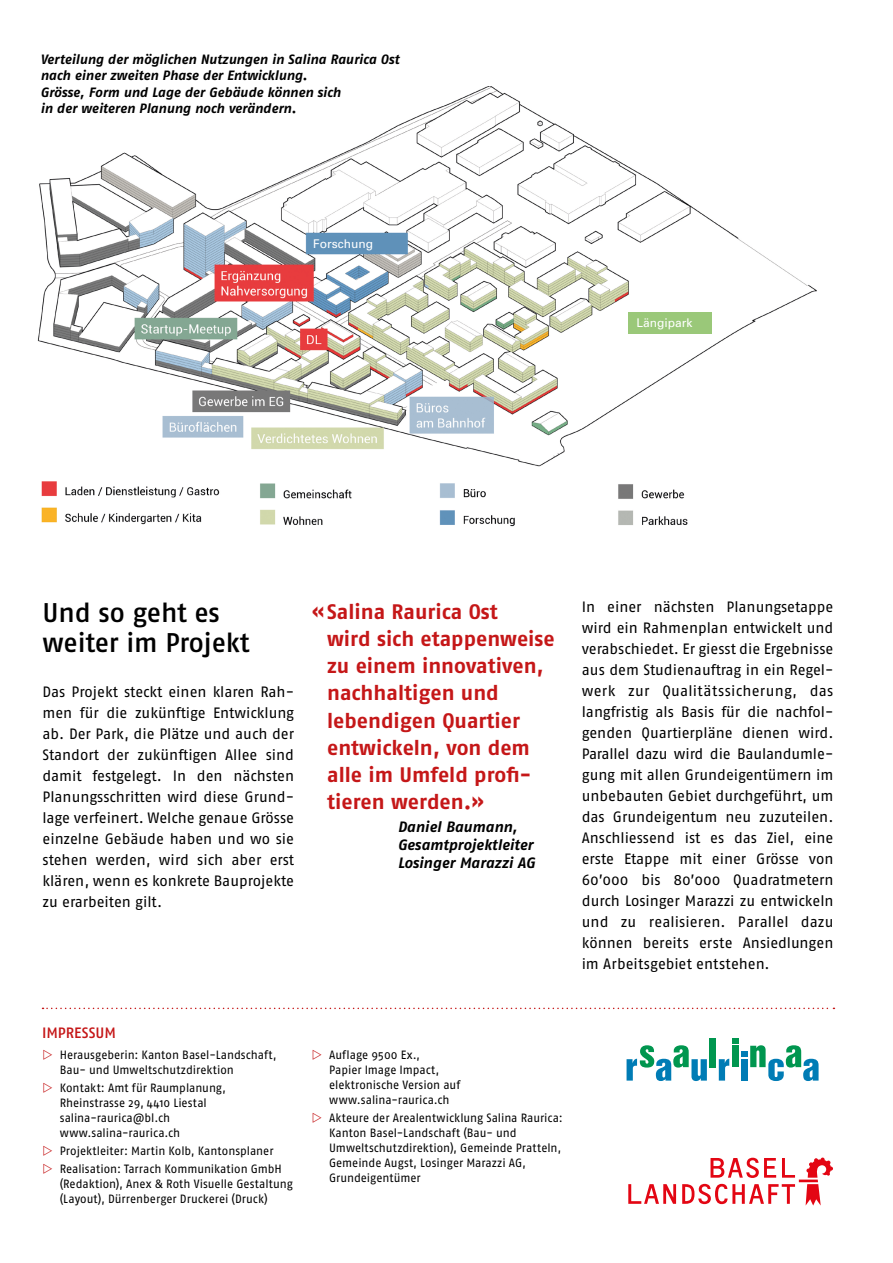
<style>
.page{position:relative;width:893px;height:1263px;background:#fff}
.page>*{position:absolute;margin:0;border:0;box-sizing:border-box;transform-origin:0 0}
.t1{font:500 27px/30px "Fago No";letter-spacing:-.01em;color:#000}
.t2{font:700 21px/27px "Fago No";color:#c51718}
.t3{font:15px/21px "Fago No";color:#000;text-align:justify}
.t4{font:italic 700 15px/18px "Fago No";letter-spacing:-.005em;color:#000}
.t5{font:500 15px "Fago No";letter-spacing:-.005em;color:#c51718}
.t6{font:italic 700 13.5px/16.5px "Fago No";letter-spacing:-.005em;color:#000}
.t7{font:12px/15px "Fago No";letter-spacing:-.005em;color:#000}
.t8{font:12px "Univers";color:#fff}
</style>
<div class="page">
<div style="left:710px;top:1038px;width:6px;height:29px;background:#00964f"></div>
<svg style="left:627px;top:1045px;width:80px;height:36px"></svg>
<svg style="left:719px;top:1038px;width:100px;height:43px"></svg>
<svg style="left:710px;top:1158px;width:66px;height:20px"></svg>
<svg style="left:782px;top:1158px;width:13px;height:20px"></svg>
<svg style="left:628px;top:1184px;width:48px;height:20px"></svg>
<svg style="left:682px;top:1184px;width:113px;height:20px"></svg>
<svg style="left:806px;top:1184px;width:15px;height:21px"></svg>
<svg style="left:806px;top:1157px;width:27px;height:21px"></svg>
<hr style="left:799px;top:1179px;width:19px;height:3px;background:#e30613">
<img style="left:37px;top:87px;width:780px;height:380px">
<svg style="left:43px;top:1008px;width:791px;height:1px"></svg>
<img style="left:41px;top:481px;width:647px;height:46px">
<div style="left:628px;top:312px;width:83px;height:22px;background:#9ac879"></div>
<p class="t6" style="left:40px;top:51px;width:360px">Verteilung der möglichen Nutzungen in Salina Raurica Ost nach einer zweiten Phase der Entwicklung.<br>Grösse, Form und Lage der Gebäude können sich<br>in der weiteren Planung noch verändern.</p>
<p class="t8" style="left:313px;top:236px;width:61px">Forschung</p>
<p class="t8" style="left:637px;top:315px;width:58px">Längipark</p>
<h1 class="t1" style="left:43px;top:597px;width:209px">Und so geht es weiter im Projekt</h1>
<p class="t3" style="left:43px;top:681px;width:253px">Das Projekt steckt einen klaren Rah&shy;men für die zukünftige Entwicklung ab. Der Park, die Plätze und auch der Standort der zukünftigen Allee sind damit festgelegt. In den nächsten Planungsschritten wird diese Grund&shy;lage verfeinert. Welche genaue Grösse einzelne Gebäude haben und wo sie stehen werden, wird sich aber erst klären, wenn es konkrete Bauprojekte zu erarbeiten gilt.</p>
<h2 class="t2" style="left:327px;top:598px;width:229px;text-indent:-15px">«Salina Raurica Ost<br>wird sich etappenweise zu einem innovativen, nachhaltigen und lebendigen Quartier entwickeln, von dem alle im Umfeld profi&shy;tieren werden.»</h2>
<p class="t4" style="left:398px;top:818px;width:139px">Daniel Baumann,<br>Gesamtprojektleiter<br>Losinger Marazzi AG</p>
<p class="t3" style="left:582px;top:596px;width:253px;text-align:left">In einer nächsten Planungsetappe wird ein Rahmenplan entwickelt und verabschiedet. Er giesst die Ergebnisse aus dem Studienauftrag in ein Regel&shy;werk zur Qualitätssicherung, das langfristig als Basis für die nachfol&shy;genden Quartierpläne dienen wird.<br>Parallel dazu wird die Baulandumle&shy;gung mit allen Grundeigentümern im unbebauten Gebiet durchgeführt, um das Grundeigentum neu zuzuteilen.<br>Anschliessend ist es das Ziel, eine erste Etappe mit einer Grösse von 60’000 bis 80’000 Quadratmetern durch Losinger Marazzi zu entwickeln und zu realisieren. Parallel dazu können bereits erste Ansiedlungen im Arbeitsgebiet entstehen.</p>
<p class="t5" style="left:42px;top:1024px;width:75px">IMPRESSUM</p>
<p class="t7" style="left:60px;top:1047px;width:218px">Herausgeberin: Kanton Basel-Landschaft,<br>Bau- und Umweltschutzdirektion</p>
<p class="t7" style="left:60px;top:1080px;width:168px">Kontakt: Amt für Raumplanung,<br>Rheinstrasse 29, 4410 Liestal salina-raurica@bl.ch www.salina-raurica.ch</p>
<p class="t7" style="left:60px;top:1142px;width:224px;line-height:18px">Projektleiter: Martin Kolb, Kantonsplaner<br>Realisation: Tarrach Kommunikation GmbH</p>
<p class="t7" style="left:60px;top:1176px;width:234px">(Redaktion), Anex &amp; Roth Visuelle Gestaltung (Layout), Dürrenberger Druckerei (Druck)</p>
<p class="t7" style="left:329px;top:1047px;width:133px">Auflage 9500 Ex.,<br>Papier Image Impact, elektronische Version auf www.salina-raurica.ch</p>
<p class="t7" style="left:329px;top:1110px;width:235px">Akteure der Arealentwicklung Salina Raurica:<br>Kanton Basel-Landschaft (Bau- und Umweltschutzdirektion), Gemeinde Pratteln, Gemeinde Augst, Losinger Marazzi AG, Grundeigentümer</p>
</div>
